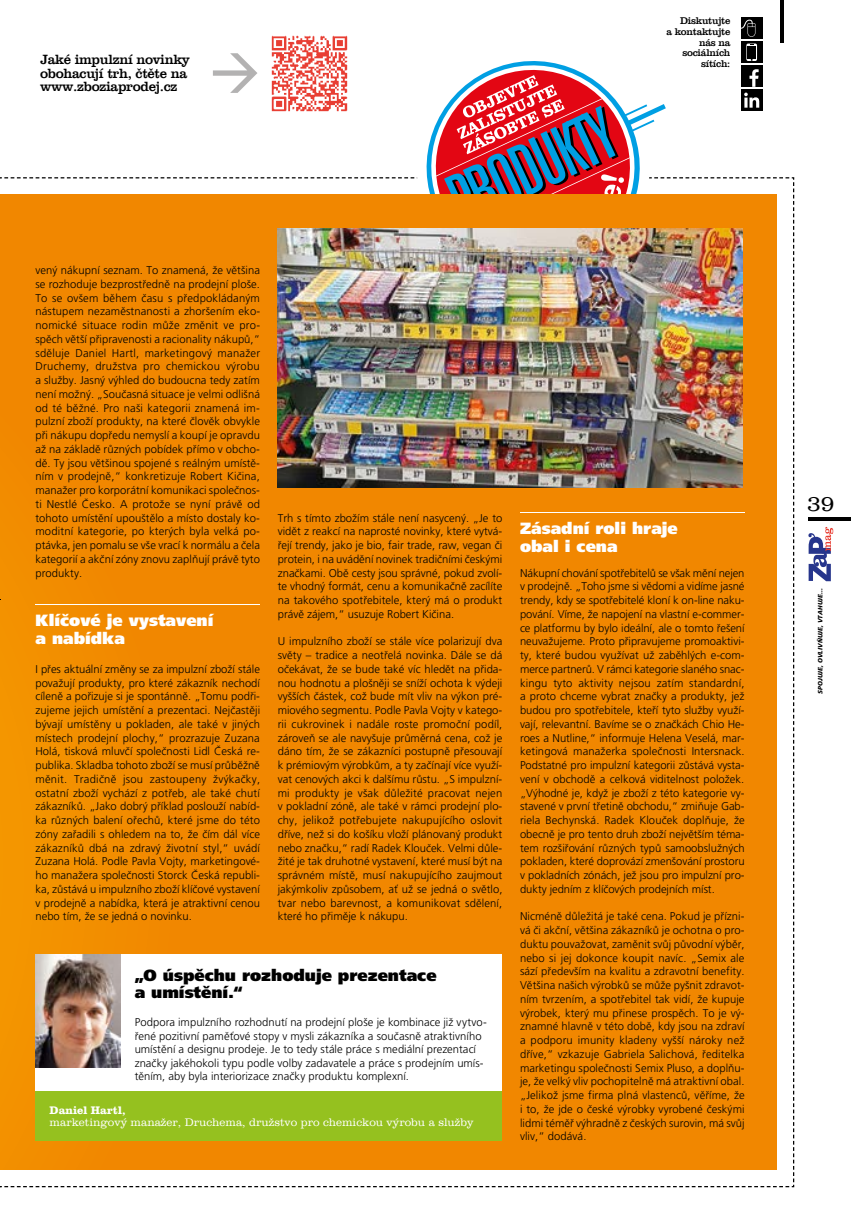
<style>
.page{position:relative;width:851px;height:1205px;background:#fff}
.page>*{position:absolute;margin:0;border:0;box-sizing:border-box;transform-origin:0 0}
.t1{font:22.5px "Clarendon Light CE";color:#000}
.t2{font:900 16.25px/17.5px "Frutiger CE Ultra";color:#fff}
.t3{font:900 16.25px/17.5px "Frutiger CE Ultra";color:#000}
.t4{font:13.75px/13.8px "Clarendon CE";letter-spacing:-.025em;color:#000}
.t5{font:11.25px/13.8px "Frutiger CE Light";color:#000;text-align:justify}
.t6{font:11.25px "Clarendon Light CE";color:#fff}
.t7{font:700 11.25px "Clarendon CE";color:#fff}
.t8{font:10px/10.6px "Clarendon CE";letter-spacing:-.025em;color:#000;text-align:right}
.t9{font:italic 6.25px "Frutiger CE Black";color:#000}
</style>
<div class="page">
<hr style="left:808px;top:517px;width:42px;height:4px;background:#000">
<hr style="left:780px;top:0;width:3px;height:43px;background:#000">
<svg style="left:808px;top:527px;width:25px;height:54px"></svg>
<div style="left:741px;top:42px;width:21px;height:21px;background:#000"></div>
<div style="left:746px;top:44px;width:11px;height:17px;background:#fff;border-radius:2px"></div>
<div style="left:747px;top:46px;width:9px;height:12px;background:#000"></div>
<div style="left:741px;top:18px;width:21px;height:21px;background:#000"></div>
<svg style="left:741px;top:20px;width:14px;height:17px"></svg>
<img style="left:271px;top:35px;width:77px;height:18px">
<img style="left:0;top:53px;width:794px;height:1134px">
<p class="t8" style="left:666px;top:16px;width:65px">Diskutujte<br>a kontaktujte nás na sociálních</p>
<p class="t4" style="left:40px;top:52px;width:151px">Jaké impulzní novinky</p>
<p class="t8" style="left:701px;top:58px;width:31px">sítích:</p>
<p class="t4" style="left:40px;top:66px;width:148px">obohacují trh, čtěte na www.zboziaprodej.cz</p>
<p class="t5" style="left:35px;top:263px;width:226px">vený nákupní seznam. To znamená, že většina se rozhoduje bezprostředně na prodejní ploše.<br>To se ovšem během času s předpokládaným nástupem nezaměstnanosti a zhoršením eko&shy;nomické situace rodin může změnit ve pro&shy;spěch větší připravenosti a racionality nákupů,“ sděluje Daniel Hartl, marketingový manažer Druchemy, družstva pro chemickou výrobu a služby. Jasný výhled do budoucna tedy zatím není možný. „Současná situace je velmi odlišná od té běžné. Pro naši kategorii znamená im&shy;pulzní zboží produkty, na které člověk obvykle při nákupu dopředu nemyslí a koupí je opravdu až na základě různých pobídek přímo v obcho&shy;dě. Ty jsou většinou spojené s reálným umístě&shy;ním v prodejně,“ konkretizuje Robert Kičina, manažer pro korporátní komunikaci společnos&shy;ti Nestlé Česko. A protože se nyní právě od tohoto umístění upouštělo a místo dostaly ko&shy;moditní kategorie, po kterých byla velká po&shy;ptávka, jen pomalu se vše vrací k normálu a čela kategorií a akční zóny znovu zaplňují právě tyto produkty.</p>
<h2 class="t2" style="left:35px;top:612px;width:179px">Klíčové je vystavení a nabídka</h2>
<p class="t5" style="left:35px;top:662px;width:226px">I přes aktuální změny se za impulzní zboží stále považují produkty, pro které zákazník nechodí cíleně a pořizuje si je spontánně. „Tomu podři&shy;zujeme jejich umístění a prezentaci. Nejčastěji bývají umístěny u pokladen, ale také v jiných místech prodejní plochy,“ prozrazuje Zuzana Holá, tisková mluvčí společnosti Lidl Česká re&shy;publika. Skladba tohoto zboží se musí průběžně měnit. Tradičně jsou zastoupeny žvýkačky, ostatní zboží vychází z potřeb, ale také chutí zákazníků. „Jako dobrý příklad poslouží nabíd&shy;ka různých balení ořechů, které jsme do této zóny zařadili s ohledem na to, že čím dál více zákazníků dbá na zdravý životní styl,“ uvádí Zuzana Holá. Podle Pavla Vojty, marketingové&shy;ho manažera společnosti Storck Česká republi&shy;ka, zůstává u impulzního zboží klíčové vystavení v prodejně a nabídka, která je atraktivní cenou nebo tím, že se jedná o novinku.</p>
<p class="t5" style="left:278px;top:511px;width:226px">Trh s tímto zbožím stále není nasycený. „Je to vidět z reakcí na naprosté novinky, které vytvá&shy;řejí trendy, jako je bio, fair trade, raw, vegan či protein, i na uvádění novinek tradičními českými značkami. Obě cesty jsou správné, pokud zvolí&shy;te vhodný formát, cenu a komunikačně zacílíte na takového spotřebitele, který má o produkt právě zájem,“ usuzuje Robert Kičina.</p>
<p class="t5" style="left:278px;top:634px;width:226px">U impulzního zboží se stále více polarizují dva světy – tradice a neotřelá novinka. Dále se dá očekávat, že se bude také víc hledět na přida&shy;nou hodnotu a plošněji se sníží ochota k výdeji vyšších částek, což bude mít vliv na výkon pré&shy;miového segmentu. Podle Pavla Vojty v katego&shy;rii cukrovinek i nadále roste promoční podíl, zároveň se ale navyšuje průměrná cena, což je dáno tím, že se zákazníci postupně přesouvají k prémiovým výrobkům, a ty začínají více využí&shy;vat cenových akci k dalšímu růstu. „S impulzní&shy;mi produkty je však důležité pracovat nejen v pokladní zóně, ale také v rámci prodejní plo&shy;chy, jelikož potřebujete nakupujícího oslovit dříve, než si do košíku vloží plánovaný produkt nebo značku,“ radí Radek Klouček. Velmi důle&shy;žité je tak druhotné vystavení, které musí být na správném místě, musí nakupujícího zaujmout jakýmkoliv způsobem, ať už se jedná o světlo, tvar nebo barevnost, a komunikovat sdělení, které ho přiměje k nákupu.</p>
<h2 class="t3" style="left:135px;top:966px;width:303px">„O úspěchu rozhoduje prezentace a umístění.“</h2>
<p class="t5" style="left:135px;top:1015px;width:353px;text-align:left">Podpora impulzního rozhodnutí na prodejní ploše je kombinace již vytvo&shy;řené pozitivní paměťové stopy v mysli zákazníka a současně atraktivního umístění a designu prodeje. Je to tedy stále práce s mediální prezentací značky jakéhokoli typu podle volby zadavatele a práce s prodejním umís&shy;těním, aby byla interiorizace značky produktu komplexní.</p>
<p class="t7" style="left:50px;top:1103px;width:77px">Daniel Hartl,</p>
<p class="t6" style="left:50px;top:1116px;width:425px">marketingový manažer, Druchema, družstvo pro chemickou výrobu a služby</p>
<h2 class="t2" style="left:520px;top:520px;width:159px">Zásadní roli hraje obal i cena</h2>
<p class="t5" style="left:520px;top:566px;width:226px">Nákupní chování spotřebitelů se však mění nejen v prodejně. „Toho jsme si vědomi a vidíme jasné trendy, kdy se spotřebitelé kloní k on-line naku&shy;pování. Víme, že napojení na vlastní e-commer&shy;ce platformu by bylo ideální, ale o tomto řešení neuvažujeme. Proto připravujeme promoaktivi&shy;ty, které budou využívat už zaběhlých e-com&shy;merce partnerů. V rámci kategorie slaného snac&shy;kingu tyto aktivity nejsou zatím standardní, a proto chceme vybrat značky a produkty, jež budou pro spotřebitele, kteří tyto služby využí&shy;vají, relevantní. Bavíme se o značkách Chio He&shy;roes a Nutline,“ informuje Helena Veselá, mar&shy;ketingová manažerka společnosti Intersnack.<br>Podstatné pro impulzní kategorii zůstává vysta&shy;vení v obchodě a celková viditelnost položek. „Výhodné je, když je zboží z této kategorie vy&shy;stavené v první třetině obchodu,“ zmiňuje Gab&shy;riela Bechynská. Radek Klouček doplňuje, že obecně je pro tento druh zboží největším téma&shy;tem rozšiřování různých typů samoobslužných pokladen, které doprovází zmenšování prostoru v pokladních zónách, jež jsou pro impulzní pro&shy;dukty jedním z klíčových prodejních míst.</p>
<p class="t5" style="left:520px;top:909px;width:226px">Nicméně důležitá je také cena. Pokud je přízni&shy;vá či akční, většina zákazníků je ochotna o pro&shy;duktu pouvažovat, zaměnit svůj původní výběr, nebo si jej dokonce koupit navíc. „Semix ale sází především na kvalitu a zdravotní benefity.<br>Většina našich výrobků se může pyšnit zdravot&shy;ním tvrzením, a spotřebitel tak vidí, že kupuje výrobek, který mu přinese prospěch. To je vý&shy;znamné hlavně v této době, kdy jsou na zdraví a podporu imunity kladeny vyšší nároky než dříve,“ vzkazuje Gabriela Salichová, ředitelka marketingu společnosti Semix Pluso, a doplňu&shy;je, že velký vliv pochopitelně má atraktivní obal. „Jelikož jsme firma plná vlastenců, věříme, že i to, že jde o české výrobky vyrobené českými lidmi téměř výhradně z českých surovin, má svůj vliv,“ dodává.</p>
<h1 class="t1" style="left:807px;top:490px;width:29px">39</h1>
<p class="t9" style="left:816px;top:694px;width:107px;rotate:-90deg">SPOJUJE, OVLIVŇUJE, VTAHUJE...</p>
</div>
